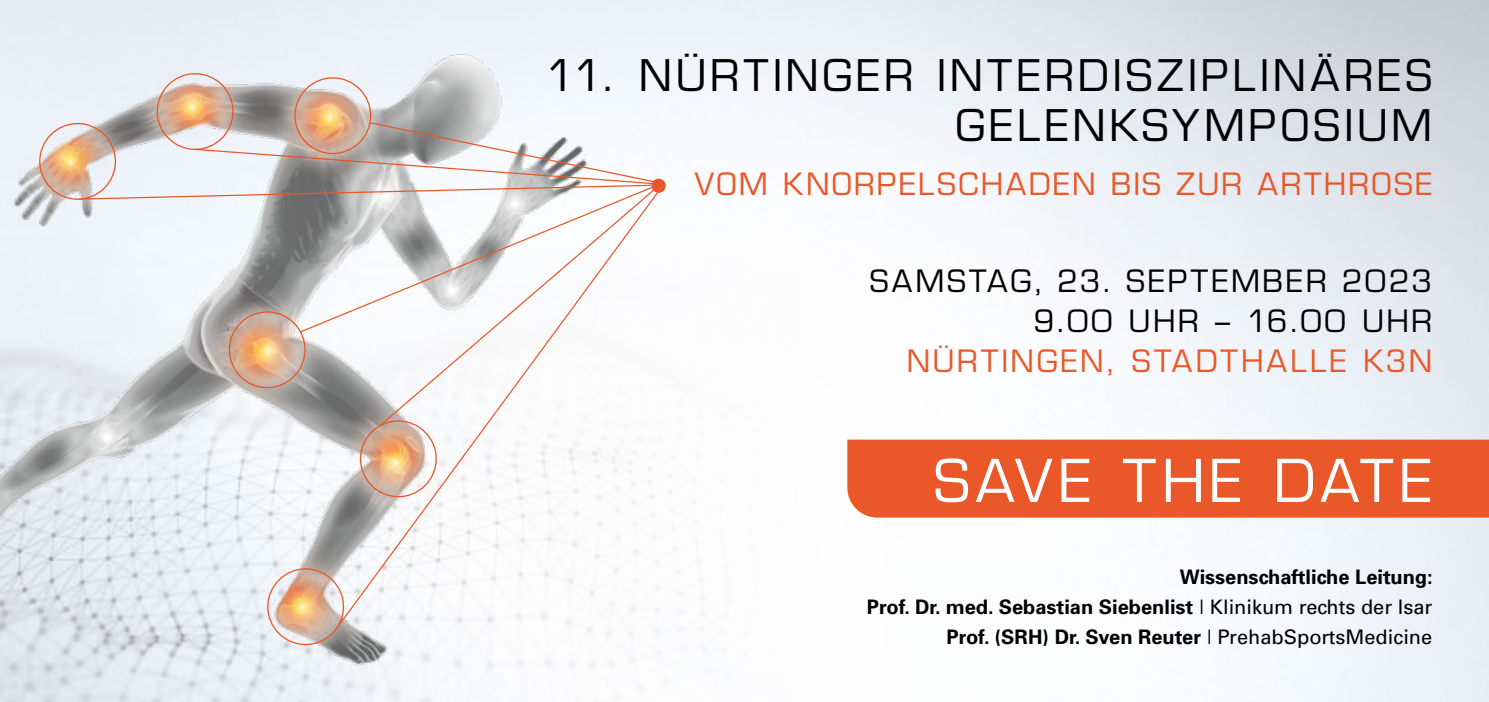
<style>
.page{position:relative;width:1489px;height:702px;background:#fff}
.page>*{position:absolute;margin:0;border:0;box-sizing:border-box;transform-origin:0 0}
.t1{font:57.5px "Eurostile";letter-spacing:.09em;color:#fff}
.t2{font:42.5px/50px "Eurostile";letter-spacing:.085em;color:#000;text-align:right}
.t3{font:30px "Eurostile";letter-spacing:.085em;color:#ea5829}
.t4{font:30px/40px "Eurostile";letter-spacing:.09em;color:#000;text-align:right}
.t5{font:700 20px/30px "Univers";color:#000;text-align:right}
.s1{font-weight:400}
</style>
<div class="page">
<img style="left:0;top:0;width:619px;height:702px">
<div style="left:229px;top:311px;width:76px;height:77px;border:1px solid #ea5829;border-radius:50%"></div>
<svg style="left:78px;top:121px;width:587px;height:79px"></svg>
<svg style="left:336px;top:189px;width:329px;height:440px"></svg>
<div style="left:651px;top:179px;width:14px;height:14px;background:#ea5829;border-radius:50%"></div>
<svg style="left:298px;top:183px;width:361px;height:150px"></svg>
<div style="left:847px;top:439px;width:641px;height:78px;background:#ea5829"></div>
<h2 class="t2" style="left:545px;top:50px;width:888px">11. NÜRTINGER INTERDISZIPLINÄRES<br>GELENKSYMPOSIUM</h2>
<h3 class="t3" style="left:695px;top:166px;width:738px">VOM KNORPELSCHADEN BIS ZUR ARTHROSE</h3>
<h3 class="t4" style="left:869px;top:261px;width:564px">SAMSTAG, 23. SEPTEMBER 2023<br>9.00 UHR – 16.00 UHR</h3>
<h3 class="t3" style="left:906px;top:343px;width:527px">NÜRTINGEN, STADTHALLE K3N</h3>
<h1 class="t1" style="left:933px;top:446px;width:500px">SAVE THE DATE</h1>
<p class="t5" style="left:866px;top:561px;width:567px">Wissenschaftliche Leitung:<br>Prof. Dr. med. Sebastian Siebenlist <span class="s1">| Klinikum rechts der Isar<br></span>Prof. (SRH) Dr. Sven Reuter <span class="s1">| PrehabSportsMedicine</span></p>
</div>
